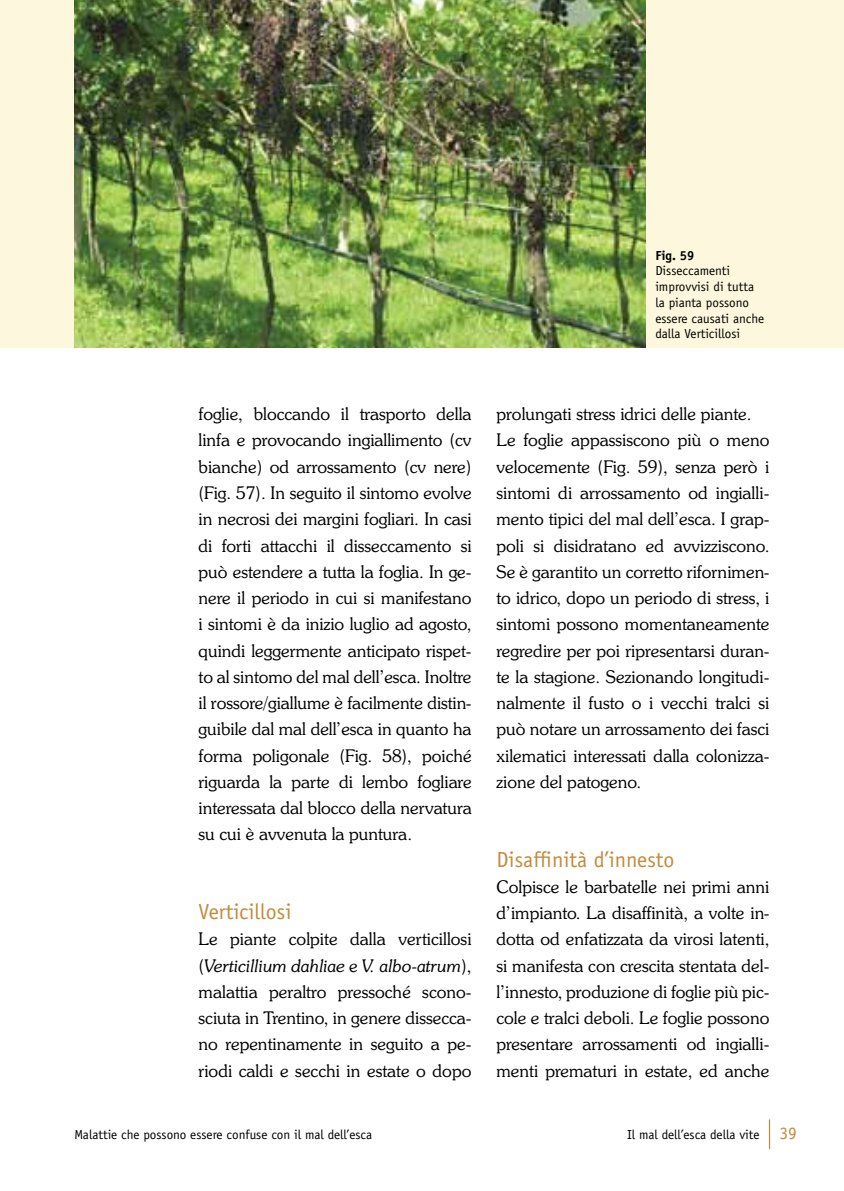
<style>
.page{position:relative;width:844px;height:1191px;background:#fff}
.page>*{position:absolute;margin:0;border:0;box-sizing:border-box;transform-origin:0 0}
.t1{font:21.88px "Officina Sans";color:#c58a39}
.t2{font:300 17.5px/26.2px "Souvenir IT Cby BT";color:#000;text-align:justify}
.t3{font:13.12px/15.8px "Officina Sans";color:#000}
.t4{font:700 13.12px "Officina Sans";color:#000}
.s1{font-style:italic}
.s2{font-size:17.5px;color:#c58a39}
</style>
<div class="page">
<hr style="left:768px;top:1119px;width:2px;height:30px;background:#c58a39">
<div style="left:0;top:0;width:843px;height:347px;background:#fdf7dd"></div>
<img style="left:74px;top:0;width:571px;height:347px">
<p class="t4" style="left:655px;top:250px;width:41px">Fig. 59</p>
<p class="t3" style="left:655px;top:264px;width:110px">Disseccamenti improvvisi di tutta la pianta possono essere causati anche dalla Verticillosi</p>
<p class="t2" style="left:198px;top:402px;width:274px">foglie, bloccando il trasporto della linfa e provocando ingiallimento (cv bianche) od arrossamento (cv nere) (Fig. 57). In seguito il sintomo evolve in necrosi dei margini fogliari. In casi di forti attacchi il disseccamento si può estendere a tutta la foglia. In ge&shy;nere il periodo in cui si manifestano i sintomi è da inizio luglio ad agosto, quindi leggermente anticipato rispet&shy;to al sintomo del mal dell’esca. Inoltre il rossore/giallume è facilmente distin&shy;guibile dal mal dell’esca in quanto ha forma poligonale (Fig. 58), poiché riguarda la parte di lembo fogliare interessata dal blocco della nervatura su cui è avvenuta la puntura.</p>
<p class="t1" style="left:198px;top:903px;width:94px">Verticillosi</p>
<p class="t2" style="left:198px;top:927px;width:274px">Le piante colpite dalla verticillosi (<span class="s1">Verticillium dahliae</span> e <span class="s1">V. albo-atrum</span>), malattia peraltro pressoché scono&shy;sciuta in Trentino, in genere dissecca&shy;no repentinamente in seguito a pe&shy;riodi caldi e secchi in estate o dopo</p>
<p class="t2" style="left:496px;top:402px;width:274px;text-align:left">prolungati stress idrici delle piante.<br>Le foglie appassiscono più o meno velocemente (Fig. 59), senza però i sintomi di arrossamento od ingialli&shy;mento tipici del mal dell’esca. I grap&shy;poli si disidratano ed avvizziscono.<br>Se è garantito un corretto rifornimen&shy;to idrico, dopo un periodo di stress, i sintomi possono momentaneamente regredire per poi ripresentarsi duran&shy;te la stagione. Sezionando longitudi&shy;nalmente il fusto o i vecchi tralci si può notare un arrossamento dei fasci xilematici interessati dalla colonizza&shy;zione del patogeno.</p>
<p class="t1" style="left:496px;top:850px;width:179px">Disaffinità d’innesto</p>
<p class="t2" style="left:496px;top:875px;width:274px">Colpisce le barbatelle nei primi anni d’impianto. La disaffinità, a volte in&shy;dotta od enfatizzata da virosi latenti, si manifesta con crescita stentata del&shy;l’innesto, produzione di foglie più pic&shy;cole e tralci deboli. Le foglie possono presentare arrossamenti od ingialli&shy;menti prematuri in estate, ed anche</p>
<p class="t3" style="left:74px;top:1127px;width:299px">Malattie che possono essere confuse con il mal dell’esca</p>
<p class="t3" style="left:627px;top:1127px;width:171px">Il mal dell’esca della vite <span class="s2">39</span></p>
</div>
